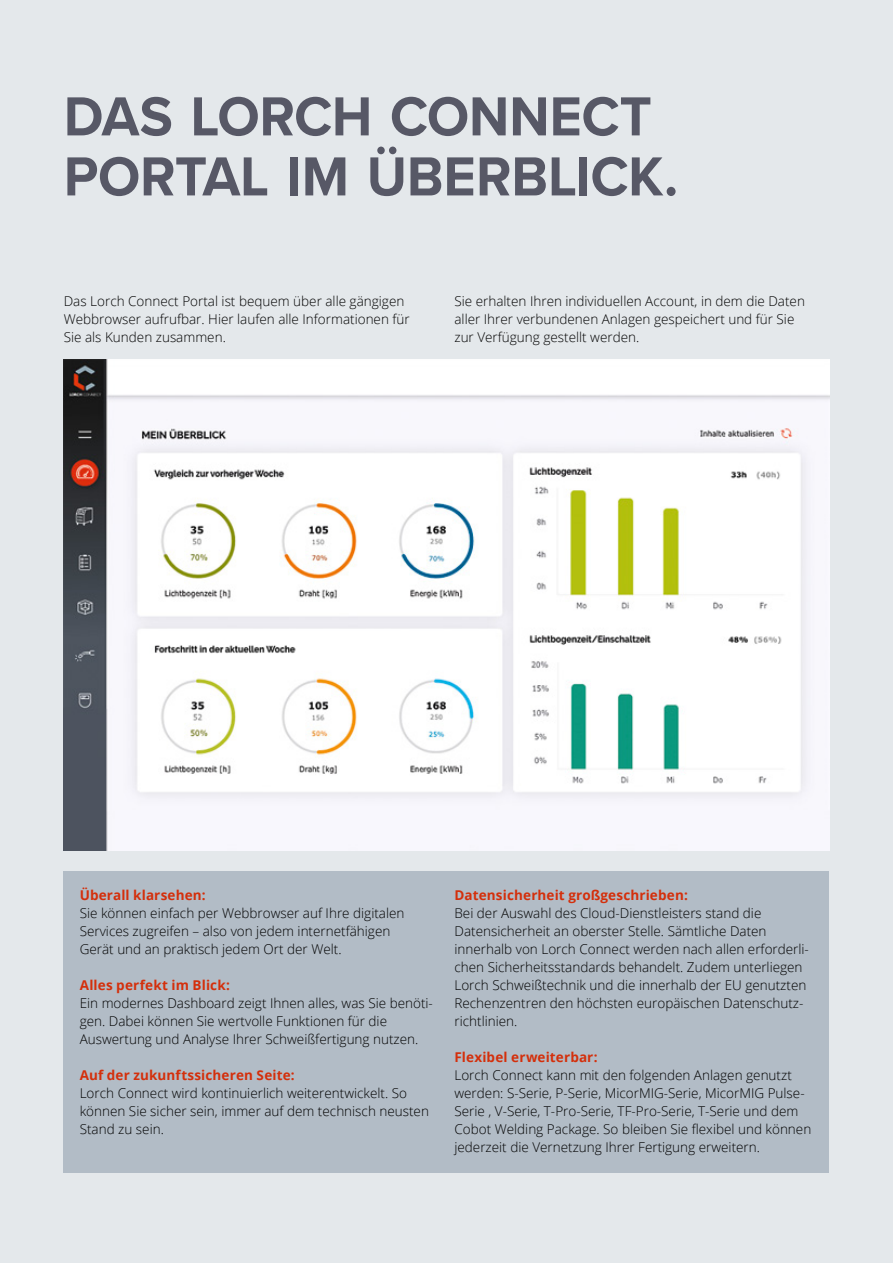
<style>
.page{position:relative;width:893px;height:1263px;background:#e4e8eb}
.page>*{position:absolute;margin:0;border:0;box-sizing:border-box;transform-origin:0 0}
.t1{font:700 57px/60px "Proxima Nova";letter-spacing:-.005em;color:#575866}
.t2{font:300 13.5px/18px "Open Sans";color:#000}
.t3{font:700 13.5px "Open Sans";letter-spacing:.01em;color:#d42f0b}
</style>
<div class="page">
<div style="left:64px;top:872px;width:765px;height:301px;background:#b2bcc6"></div>
<img style="left:64px;top:360px;width:765px;height:490px">
<h1 class="t1" style="left:64px;top:85px;width:616px">DAS LORCH CONNECT<br>PORTAL IM ÜBERBLICK.</h1>
<p class="t2" style="left:64px;top:292px;width:347px">Das Lorch Connect Portal ist bequem über alle gängigen<br>Webbrowser aufrufbar. Hier laufen alle Informationen für<br>Sie als Kunden zusammen.</p>
<p class="t2" style="left:454px;top:292px;width:352px">Sie erhalten Ihren individuellen Account, in dem die Daten aller Ihrer verbundenen Anlagen gespeichert und für Sie zur Verfügung gestellt werden.</p>
<p class="t3" style="left:80px;top:886px;width:128px">Überall klarsehen:</p>
<p class="t2" style="left:80px;top:904px;width:326px">Sie können einfach per Webbrowser auf Ihre digitalen<br>Services zugreifen – also von jedem internetfähigen<br>Gerät und an praktisch jedem Ort der Welt.</p>
<p class="t3" style="left:80px;top:976px;width:152px">Alles perfekt im Blick:</p>
<p class="t2" style="left:80px;top:994px;width:355px">Ein modernes Dashboard zeigt Ihnen alles, was Sie benöti&shy;gen. Dabei können Sie wertvolle Funktionen für die<br>Auswertung und Analyse Ihrer Schweißfertigung nutzen.</p>
<p class="t3" style="left:80px;top:1066px;width:216px">Auf der zukunftssicheren Seite:</p>
<p class="t2" style="left:80px;top:1084px;width:351px">Lorch Connect wird kontinuierlich weiterentwickelt. So können Sie sicher sein, immer auf dem technisch neusten<br>Stand zu sein.</p>
<p class="t3" style="left:454px;top:886px;width:235px">Datensicherheit großgeschrieben:</p>
<p class="t2" style="left:454px;top:904px;width:356px">Bei der Auswahl des Cloud-Dienstleisters stand die Datensicherheit an oberster Stelle. Sämtliche Daten innerhalb von Lorch Connect werden nach allen erforderli&shy;chen Sicherheitsstandards behandelt. Zudem unterliegen Lorch Schweißtechnik und die innerhalb der EU genutzten Rechenzentren den höchsten europäischen Datenschutz&shy;richtlinien.</p>
<p class="t3" style="left:454px;top:1048px;width:145px">Flexibel erweiterbar:</p>
<p class="t2" style="left:454px;top:1066px;width:358px">Lorch Connect kann mit den folgenden Anlagen genutzt werden: S-Serie, P-Serie, MicorMIG-Serie, MicorMIG Pulse-Serie , V-Serie, T-Pro-Serie, TF-Pro-Serie, T-Serie und dem Cobot Welding Package. So bleiben Sie flexibel und können jederzeit die Vernetzung Ihrer Fertigung erweitern.</p>
</div>
